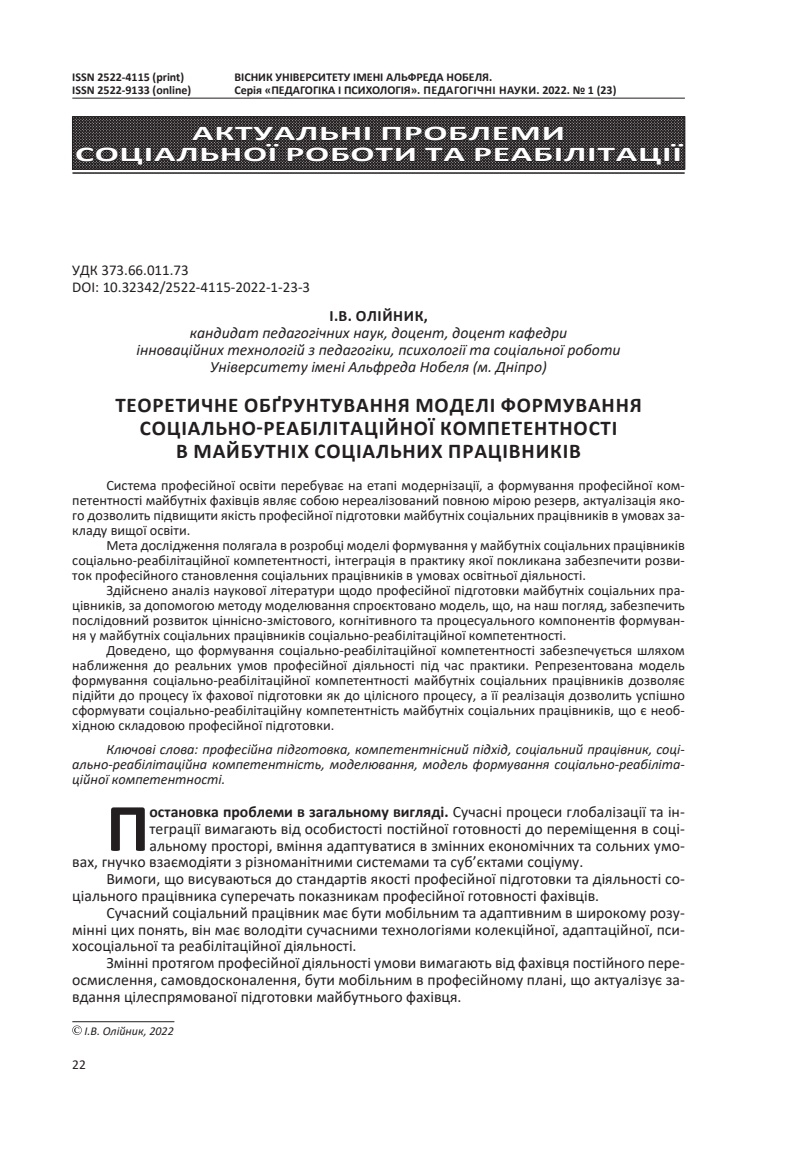
<style>
.page{position:relative;width:787px;height:1149px;background:#fff}
.page>*{position:absolute;margin:0;border:0;box-sizing:border-box;transform-origin:0 0}
.t1{font:700 68.55px "Calibri";color:#231f20}
.t2{font:700 21px "Calibri";letter-spacing:.04em;color:#231f20}
.t3{font:700 21px/21px "Calibri";letter-spacing:.02em;color:#fff;scale:1.7 1}
.t4{font:15.75px "Calibri";color:#231f20}
.t5{font:italic 15.75px/16.8px "Calibri";color:#231f20;text-align:center}
.t6{font:700 15.75px "Calibri";color:#231f20}
.t7{font:15px/16.8px "Calibri";color:#231f20}
.t8{font:14.25px/15px "Calibri";color:#231f20;text-align:justify}
.t9{font:italic 14.25px/15px "Calibri";color:#231f20;text-align:justify}
.t10{font:13.5px "Calibri";color:#231f20}
.t11{font:700 12px "Calibri";color:#231f20}
.t12{font:700 12px "Calibri";letter-spacing:.04em;color:#231f20}
.t13{font:italic 12px "Calibri";color:#231f20}
.s1{font-weight:400}
</style>
<div class="page">
<hr style="left:72px;top:98px;width:613px;height:1px;background:#231f20">
<img style="left:74px;top:119px;width:609px;height:48px">
<div style="left:72px;top:117px;width:613px;height:52px;border:1px solid #231f20"></div>
<hr style="left:72px;top:172px;width:612px;height:2px;background:#231f20">
<svg style="left:76px;top:119px;width:608px;height:46px"></svg>
<hr style="left:72px;top:1021px;width:102px;height:1px;background:#231f20">
<svg style="left:72px;top:1025px;width:10px;height:9px"></svg>
<p class="t11" style="left:72px;top:68px;width:113px">ISSN 2522-4115 (print)</p>
<p class="t11" style="left:234px;top:68px;width:25px">ВІСНИК</p>
<p class="t11" style="left:275px;top:68px;width:149px">УН ІВЕРСИТЕТУ ІМЕН І АЛЬФРЕДА</p>
<p class="t11" style="left:446px;top:68px;width:8px">НОБЕЛ</p>
<p class="t11" style="left:482px;top:68px;width:12px">Я.</p>
<p class="t11" style="left:72px;top:81px;width:121px">ISSN 2522-9133 (online)</p>
<p class="t11" style="left:234px;top:81px;width:45px">Серія «ПЕДАГОГ</p>
<p class="t11" style="left:318px;top:81px;width:62px">ІКА І ПСИХОЛОГ</p>
<p class="t12" style="left:401px;top:81px;width:217px">ІЯ». педагогі чні науки. 2022. № 1 (23)</p>
<h2 class="t3" style="left:75px;top:122px;width:290px;text-indent:117px">Актуальні проблем и соціальної роботи ТА РЕАБ</h2>
<h2 class="t3" style="left:554px;top:143px;width:79px">ІЛІТАЦІЇ</h2>
<p class="t7" style="left:72px;top:261px;width:239px">УДК 373.66.011.73<br>DOI: 10.32342/2522-4115-2022-1-23-3</p>
<p class="t6" style="left:329px;top:305px;width:75px">І.В. ОЛІЙНИК</p>
<p class="t6" style="left:424px;top:305px;width:6px">,</p>
<p class="t5" style="left:136px;top:324px;width:485px">кандидат педагогічних наук, доцент, доцент кафедри<br>інноваційних технологій з педагогіки, психології та соціальної роботи<br>Університету імені Альфреда Нобеля (м. Дніпро)</p>
<h2 class="t2" style="left:115px;top:389px;width:24px">ТЕОРЕ</h2>
<h2 class="t2" style="left:176px;top:389px;width:25px">ТИЧНЕ</h2>
<h2 class="t2" style="left:244px;top:389px;width:50px">ОБҐРУН</h2>
<h2 class="t2" style="left:320px;top:389px;width:51px">ТУВАНН</h2>
<h2 class="t2" style="left:398px;top:389px;width:51px">Я МОДЕЛ</h2>
<h2 class="t2" style="left:490px;top:389px;width:113px">І ФОРМУВАНН</h2>
<h2 class="t2" style="left:629px;top:389px;width:14px">Я</h2>
<h2 class="t2" style="left:140px;top:413px;width:63px">СОЦІАЛЬНО</h2>
<h2 class="t2" style="left:256px;top:413px;width:20px">-РЕАБ</h2>
<h2 class="t2" style="left:312px;top:413px;width:100px">ІЛІТАЦІЙНОЇ</h2>
<h2 class="t2" style="left:440px;top:413px;width:179px">КО МПЕТЕНТНОСТІ</h2>
<h2 class="t2" style="left:176px;top:436px;width:201px">В МАЙБУТНІХ СОЦІАЛЬНИ</h2>
<h2 class="t2" style="left:431px;top:436px;width:32px">Х ПРАЦ</h2>
<h2 class="t2" style="left:502px;top:436px;width:33px">ІВНИК</h2>
<h2 class="t2" style="left:563px;top:436px;width:20px">ІВ</h2>
<p class="t8" style="left:72px;top:477px;width:614px;text-indent:34px">Система професійної освіти перебуває на етапі модернізації, а формування професійної ком&shy;петентності майбутніх фахівців являє собою нереалізований повною мірою резерв, актуалізація яко&shy;го дозволить підвищити якість професійної підготовки майбутніх соціальних працівників в умовах за&shy;кладу вищої освіти.</p>
<p class="t8" style="left:72px;top:537px;width:614px;text-indent:34px">Мета дослідження полягала в розробці моделі формування у майбутніх соціальних працівників соціально-реабілітаційної компетентності, інтеграція в практику якої покликана забезпечити розви&shy;ток професійного становлення соціальних працівників в умовах освітньої діяльності.</p>
<p class="t8" style="left:72px;top:582px;width:614px;text-indent:34px">Здійснено аналіз наукової літератури щодо професійної підготовки майбутніх соціальних пра&shy;цівників, за допомогою методу моделювання спроєктовано модель, що, на наш погляд, забезпечить послідовний розвиток ціннісно-змістового, когнітивного та процесуального компонентів формуван&shy;ня у майбутніх соціальних працівників соціально-реабілітаційної компетентності.</p>
<p class="t8" style="left:72px;top:642px;width:614px;text-indent:34px">Доведено, що формування соціально-реабілітаційної компетентності забезпечується шляхом наближення до реальних умов професійної діяльності під час практики. Репрезентована модель формування соціально-реабілітаційної компетентності майбутніх соціальних працівників дозволяє підійти до процесу їх фахової підготовки як до цілісного процесу, а її реалізація дозволить успішно сформувати соціально-реабілітаційну компетентність майбутніх соціальних працівників, що є необ&shy;хідною складовою професійної підготовки.</p>
<p class="t9" style="left:72px;top:740px;width:614px;text-indent:34px">Ключові слова: професійна підготовка, компетентнісний підхід, соціальний працівник, соці&shy;ально-реабілітаційна компетентність, моделювання, модель формування соціально-реабіліта&shy;ційної компетентності.</p>
<h1 class="t1" style="left:106px;top:779px;width:35px">П</h1>
<p class="t6" style="left:149px;top:800px;width:537px">остановка проблеми в загальному вигляді. <span class="s1">Сучасні процеси глобалізації та ін-</span></p>
<p class="t4" style="left:149px;top:817px;width:537px">теграції вимагають від особистості постійної готовності до переміщення в соці-</p>
<p class="t4" style="left:149px;top:834px;width:537px">альному просторі, вміння адаптуватися в змінних економічних та сольних умо-</p>
<p class="t4" style="left:72px;top:851px;width:512px">вах, гнучко взаємодіяти з різноманітними системами та суб’єктами соціуму.</p>
<p class="t4" style="left:106px;top:867px;width:580px">Вимоги, що висуваються до стандартів якості професійної підготовки та діяльності со-</p>
<p class="t4" style="left:72px;top:884px;width:528px">ціального працівника суперечать показникам професійної готовності фахівців.</p>
<p class="t4" style="left:106px;top:901px;width:580px">Сучасний соціальний працівник має бути мобільним та адаптивним в широкому розу-</p>
<p class="t4" style="left:72px;top:918px;width:614px">мінні цих понять, він має володіти сучасними технологіями колекційної, адаптаційної, пси-</p>
<p class="t4" style="left:72px;top:934px;width:286px">хосоціальної та реабілітаційної діяльності.</p>
<p class="t4" style="left:106px;top:951px;width:580px">Змінні протягом професійної діяльності умови вимагають від фахівця постійного пере-</p>
<p class="t4" style="left:72px;top:968px;width:614px">осмислення, самовдосконалення, бути мобільним в професійному плані, що актуалізує за-</p>
<p class="t4" style="left:72px;top:985px;width:391px">вдання цілеспрямованої підготовки майбутнього фахівця.</p>
<p class="t13" style="left:84px;top:1021px;width:91px">І.В. Олійник, 2022</p>
<p class="t10" style="left:72px;top:1054px;width:15px">22</p>
</div>
